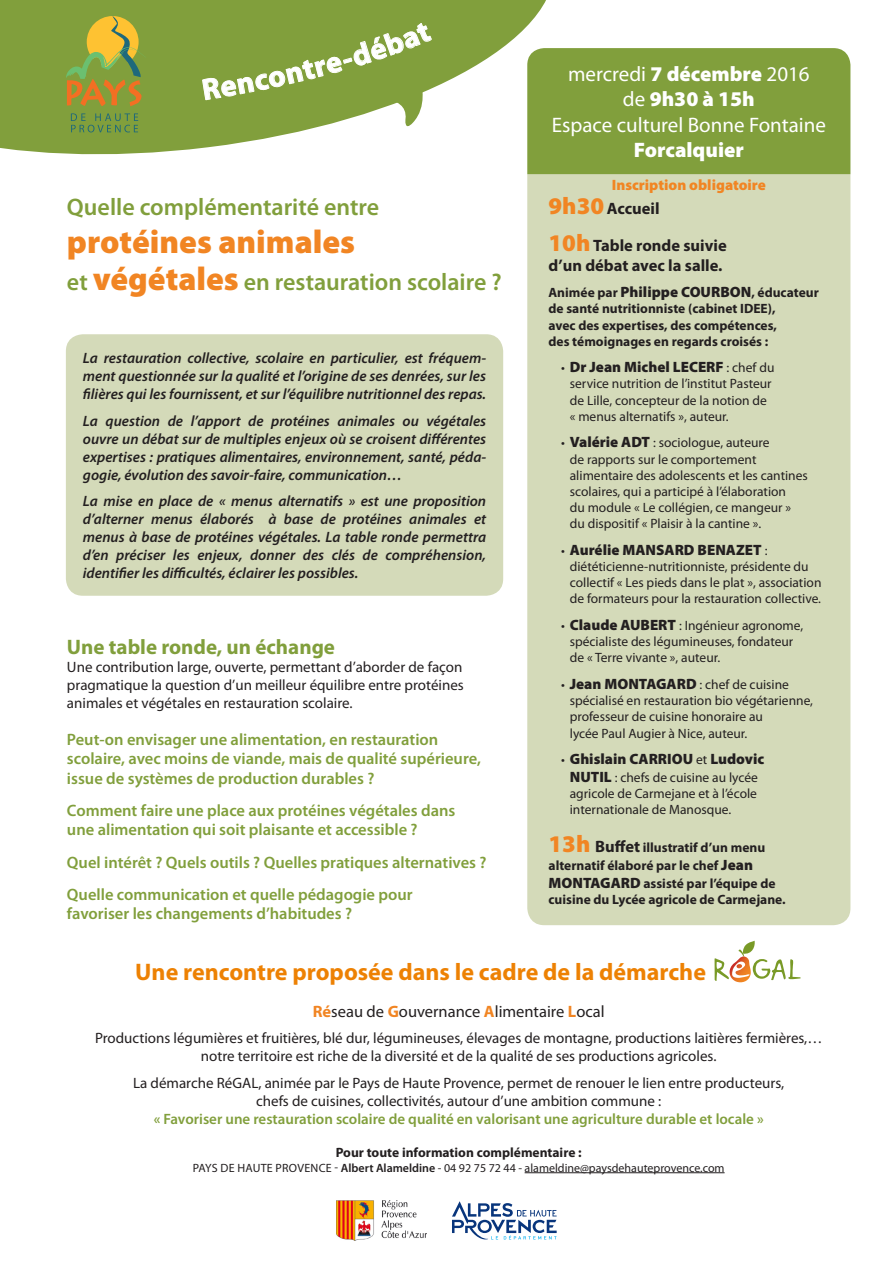
<style>
.page{position:relative;width:893px;height:1263px;background:#fff}
.page>*{position:absolute;margin:0;border:0;box-sizing:border-box;transform-origin:0 0}
.Style_de_paragraphe{font:900 33px "Myriad Pro";color:#f18523}
.Style_de_paragraphe-2{font:600 24px "Myriad Pro";color:#819f3c}
.TC{font:700 24px "Myriad Pro";color:#ed8103}
.t1{font:21px/25.2px "Myriad Pro";color:#fff;text-align:center}
.TC-2{font:700 21px "Myriad Pro";color:#819f3c}
.t2{font:900 21px "Myriad Pro";color:#fff}
.L3{font:600 16.5px/19.5px "Myriad Pro";color:#819f3c}
.L1{font:700 16.5px/19.8px "Myriad Pro";color:#231f20}
.Style_de_paragraphe-3{font:16.5px "Myriad Pro";color:#231f20}
.TC_lettrine{font:italic 600 15px/18px "Myriad Pro";color:#231f20;text-align:justify}
.Style_de_paragraphe-4{font:15px/18px "Myriad Pro";color:#231f20;text-align:center}
.TC-3{font:15px/18px "Myriad Pro";color:#231f20;text-align:justify}
.t3{font:900 15px "Myriad Pro";color:#231f20}
.L1-2{font:900 15px "Myriad Pro";color:#f18523}
.t4{font:13.5px/16.2px "Myriad Pro";color:#231f20}
.L1-3{font:700 13.5px/16.2px "Myriad Pro";color:#231f20}
.Style_de_paragraphe-5{font:700 13.5px "Myriad Pro";color:#231f20}
.t5{font:12px "Myriad Pro";color:#231f20}
.s1{font-weight:900}
.s2{font-weight:400}
.s3{font-weight:900;font-size:33px;color:#f18523}
.s4{font-weight:900;font-size:24px;color:#f18523}
.s5{font-weight:900;font-size:15px}
.s6{font-weight:400;font-size:13.5px}
.s7{font-size:16.5px}
.s8{color:#fff}
.s9{font-weight:700;color:#f18523}
.s10{font-weight:600;color:#819f3c}
.s11{font-weight:600}
</style>
<div class="page">
<hr style="left:525px;top:1172px;width:200px;height:1px;background:#231f20">
<svg style="left:0;top:0;width:546px;height:155px;fill:#819f3c"></svg>
<svg style="left:715px;top:941px;width:86px;height:42px"></svg>
<svg style="left:452px;top:1201px;width:105px;height:38px"></svg>
<svg style="left:71px;top:113px;width:67px;height:19px"></svg>
<svg style="left:66px;top:16px;width:81px;height:90px;background:#a4a03c"></svg>
<div style="left:527px;top:174px;width:323px;height:751px;background:#d4dab9"></div>
<div style="left:527px;top:48px;width:323px;height:126px;background:#819f3c"></div>
<div style="left:66px;top:334px;width:437px;height:262px;background:#d4dab9;border-radius:17px"></div>
<img style="left:336px;top:1200px;width:90px;height:40px">
<svg style="left:202px;top:22px;width:230px;height:110px;background:#91ab55"></svg>
<p class="t1" style="left:568px;top:61px;width:243px">mercredi <span class="s1">7 décembre</span> 2016</p>
<p class="t2" style="left:623px;top:85px;width:133px"><span class="s2">de</span> 9h30 à 15h</p>
<p class="t1" style="left:552px;top:112px;width:276px">Espace culturel Bonne Fontaine<br><span class="s1">Forcalquier</span></p>
<p class="Style_de_paragraphe-2" style="left:67px;top:192px;width:314px">Quelle complémentarité entre</p>
<p class="Style_de_paragraphe" style="left:67px;top:220px;width:290px">protéines animales</p>
<p class="Style_de_paragraphe-2" style="left:67px;top:267px;width:436px">et <span class="s3">végétales</span> en restauration scolaire ?</p>
<p class="TC_lettrine" style="left:83px;top:349px;width:405px">La restauration collective, scolaire en particulier, est fréquem&shy;ment questionnée sur la qualité et l’origine de ses denrées, sur les filières qui les fournissent, et sur l’équilibre nutritionnel des repas.</p>
<p class="TC_lettrine" style="left:83px;top:411px;width:405px">La question de l’apport de protéines animales ou végétales ouvre un débat sur de multiples enjeux où se croisent différentes expertises : pratiques alimentaires, environnement, santé, péda&shy;gogie, évolution des savoir-faire, communication…</p>
<p class="TC_lettrine" style="left:83px;top:492px;width:405px">La mise en place de « menus alternatifs » est une proposition d’alterner menus élaborés à base de protéines animales et menus à base de protéines végétales. La table ronde permettra d’en préciser les enjeux, donner des clés de compréhension, identifier les difficultés, éclairer les possibles.</p>
<p class="TC-2" style="left:67px;top:633px;width:270px">Une table ronde, un échange</p>
<p class="TC-3" style="left:67px;top:658px;width:398px">Une contribution large, ouverte, permettant d’aborder de façon pragmatique la question d’un meilleur équilibre entre protéines animales et végétales en restauration scolaire.</p>
<p class="L3" style="left:67px;top:729px;width:415px">Peut-on envisager une alimentation, en restauration scolaire, avec moins de viande, mais de qualité supérieure, issue de systèmes de production durables ?</p>
<p class="L3" style="left:67px;top:800px;width:390px">Comment faire une place aux protéines végétales dans une alimentation qui soit plaisante et accessible ?</p>
<p class="L3" style="left:67px;top:852px;width:421px">Quel intérêt ? Quels outils ? Quelles pratiques alternatives ?</p>
<p class="L3" style="left:67px;top:884px;width:347px">Quelle communication et quelle pédagogie pour favoriser les changements d’habitudes ?</p>
<p class="L1-2" style="left:612px;top:174px;width:156px">Inscription obligatoire</p>
<p class="L1" style="left:549px;top:197px;width:113px"><span class="s4">9h30</span> Accueil</p>
<p class="L1" style="left:549px;top:235px;width:180px"><span class="s4">10h</span> Table ronde suivie d’un débat avec la salle.</p>
<p class="L1-3" style="left:549px;top:284px;width:272px">Animée par <span class="s5">Philippe COURBON</span>, éducateur de santé nutritionniste (cabinet IDEE),<br>avec des expertises, des compétences,<br>des témoignages en regards croisés :</p>
<p class="t3" style="left:561px;top:357px;width:215px"><span class="s6">•</span> Dr Jean Michel LECERF <span class="s6">: chef du</span></p>
<p class="t4" style="left:570px;top:376px;width:203px">service nutrition de l’institut Pasteur de Lille, concepteur de la notion de « menus alternatifs », auteur.</p>
<p class="t4" style="left:570px;top:434px;width:240px;text-indent:-9px">• <span class="s5">Valérie ADT</span> : sociologue, auteure<br>de rapports sur le comportement alimentaire des adolescents et les cantines scolaires, qui a participé à l’élaboration<br>du module « Le collégien, ce mangeur » du dispositif « Plaisir à la cantine ».</p>
<p class="t3" style="left:561px;top:540px;width:208px"><span class="s6">•</span> Aurélie MANSARD BENAZET <span class="s6">:</span></p>
<p class="t4" style="left:570px;top:558px;width:253px">diététicienne-nutritionniste, présidente du collectif « Les pieds dans le plat », association de formateurs pour la restauration collective.</p>
<p class="t4" style="left:570px;top:617px;width:235px;text-indent:-9px">• <span class="s5">Claude AUBERT</span> : Ingénieur agronome, spécialiste des légumineuses, fondateur de « Terre vivante », auteur.</p>
<p class="t4" style="left:570px;top:676px;width:245px;text-indent:-9px">• <span class="s5">Jean MONTAGARD</span> : chef de cuisine spécialisé en restauration bio végétarienne, professeur de cuisine honoraire au<br>lycée Paul Augier à Nice, auteur.</p>
<p class="t3" style="left:561px;top:749px;width:205px"><span class="s6">•</span> Ghislain CARRIOU <span class="s6">et</span> Ludovic</p>
<p class="t4" style="left:570px;top:769px;width:190px;text-align:justify"><span class="s5">NUTIL</span> : chefs de cuisine au lycée agricole de Carmejane et à l’école internationale de Manosque.</p>
<p class="L1-3" style="left:549px;top:838px;width:228px;line-height:18px"><span class="s4">13h</span> <span class="s7">Buffet</span> illustratif d’un menu alternatif élaboré par le chef <span class="s5">Jean<br>MONTAGARD</span> assisté par l’équipe de</p>
<p class="L1-3" style="left:549px;top:891px;width:239px">cuisine du Lycée agricole de Carmejane.</p>
<p class="TC" style="left:135px;top:956px;width:648px">Une rencontre proposée dans le cadre de la démarche <span class="s8">RéGAL</span></p>
<p class="Style_de_paragraphe-3" style="left:313px;top:1001px;width:293px"><span class="s9">Ré</span>seau de <span class="s9">G</span>ouvernance <span class="s9">A</span>limentaire <span class="s9">L</span>ocal</p>
<p class="Style_de_paragraphe-4" style="left:95px;top:1029px;width:729px">Productions légumières et fruitières, blé dur, légumineuses, élevages de montagne, productions laitières fermières,… notre territoire est riche de la diversité et de la qualité de ses productions agricoles.</p>
<p class="Style_de_paragraphe-4" style="left:133px;top:1074px;width:653px">La démarche RéGAL, animée par le Pays de Haute Provence, permet de renouer le lien entre producteurs, chefs de cuisines, collectivités, autour d’une ambition commune :<br><span class="s10">« Favoriser une restauration scolaire de qualité en valorisant une agriculture durable et locale »</span></p>
<p class="Style_de_paragraphe-5" style="left:336px;top:1144px;width:248px">Pour toute information complémentaire :</p>
<p class="t5" style="left:193px;top:1160px;width:533px">PAYS DE HAUTE PROVENCE - <span class="s11">Albert Alameldine</span> - 04 92 75 72 44 - alameldine@paysdehauteprovence.com</p>
</div>
